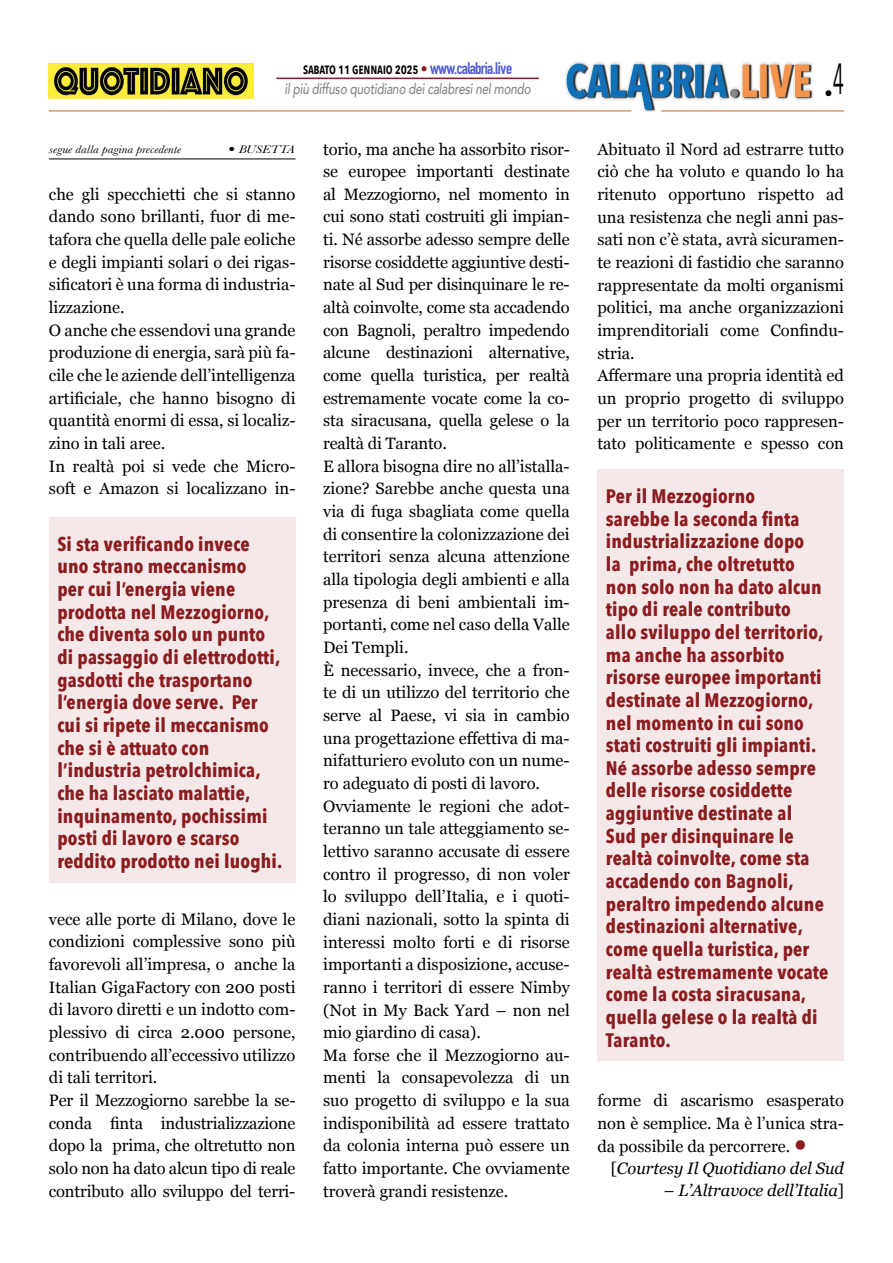
<style>
.page{position:relative;width:893px;height:1263px;background:#fff}
.page>*{position:absolute;margin:0;border:0;box-sizing:border-box;transform-origin:0 0}
.t1{font:700 19.5px/22.6px "Avenir Next Condensed";letter-spacing:.01em;color:#8b1c1f}
.t2{font:16.5px/22.6px "Georgia";color:#000}
.t3{font:italic 16.5px "Georgia";color:#000}
.t4{font:16.5px "Avenir Next Condensed";color:#000}
.t5{font:italic 500 15px "Avenir";letter-spacing:-.02em;color:#878787;scale:.79 1}
.t6{font:600 15px "Avenir Next Condensed";letter-spacing:-.02em;color:#000;scale:.9 1}
.t7{font:italic 11.4px "Baskerville";color:#000;scale:1.18 1}
.s1{font-family:"Avenir";font-weight:500;color:#8b1c1f}
.s2{font-family:"DIN Condensed";font-weight:700;font-size:16.5px;color:#4f5cd6}
.s3{font-family:"Avenir";font-weight:500;font-style:normal}
.s4{color:#8b1c1f}
.s5{font-style:normal}
</style>
<div class="page">
<img style="left:565px;top:61px;width:249px;height:51px">
<hr style="left:49px;top:111px;width:582px;height:1px;background:#c86419">
<hr style="left:661px;top:111px;width:183px;height:1px;background:#c86419">
<img style="left:49px;top:64px;width:205px;height:34px">
<hr style="left:276px;top:78px;width:263px;height:1px;background:#8b1c1f">
<hr style="left:49px;top:159px;width:247px;height:1px;background:#000">
<div style="left:49px;top:517px;width:247px;height:365px;background:#f4e8e9"></div>
<div style="left:597px;top:469px;width:247px;height:591px;background:#f4e8e9"></div>
<p class="t6" style="left:303px;top:56px;width:234px">sabato 11 gennaio 2025 <span class="s1">•</span> <span class="s2">www.calabria.live</span></p>
<p class="t5" style="left:285px;top:80px;width:313px">il più diffuso quotidiano dei calabresi nel mondo</p>
<p class="t4" style="left:824px;top:79px;width:21px">•<sup>4</sup></p>
<p class="t7" style="left:49px;top:142px;width:114px">segue dalla pagina precedente</p>
<p class="t7" style="left:229px;top:142px;width:58px"><span class="s3">•</span> BUSETTA</p>
<p class="t2" style="left:49px;top:182px;width:248px">che gli specchietti che si stanno dando sono brillanti, fuor di me&shy;tafora che quella delle pale eoliche e degli impianti solari o dei rigas&shy;sificatori è una forma di industria&shy;lizzazione.<br>O anche che essendovi una grande produzione di energia, sarà più fa&shy;cile che le aziende dell’intelligenza artificiale, che hanno bisogno di quantità enormi di essa, si localiz&shy;zino in tali aree.<br>In realtà poi si vede che Micro&shy;soft e Amazon si localizzano in-</p>
<p class="t1" style="left:57px;top:532px;width:227px">Si sta verificando invece uno strano meccanismo<br>per cui l’energia viene prodotta nel Mezzogiorno, che diventa solo un punto di passaggio di elettrodotti, gasdotti che trasportano l’energia dove serve. Per cui si ripete il meccanismo che si è attuato con l’industria petrolchimica, che ha lasciato malattie, inquinamento, pochissimi posti di lavoro e scarso reddito prodotto nei luoghi.</p>
<p class="t2" style="left:49px;top:907px;width:248px">vece alle porte di Milano, dove le condizioni complessive sono più favorevoli all’impresa, o anche la Italian GigaFactory con 200 posti di lavoro diretti e un indotto com&shy;plessivo di circa 2.000 persone, contribuendo all’eccessivo utilizzo di tali territori.<br>Per il Mezzogiorno sarebbe la se&shy;conda finta industrializzazione dopo la prima, che oltretutto non solo non ha dato alcun tipo di reale contributo allo sviluppo del terri-</p>
<p class="t2" style="left:323px;top:137px;width:248px">torio, ma anche ha assorbito risor&shy;se europee importanti destinate al Mezzogiorno, nel momento in cui sono stati costruiti gli impian&shy;ti. Né assorbe adesso sempre delle risorse cosiddette aggiuntive desti&shy;nate al Sud per disinquinare le re&shy;altà coinvolte, come sta accadendo con Bagnoli, peraltro impedendo alcune destinazioni alternative, come quella turistica, per realtà estremamente vocate come la co&shy;sta siracusana, quella gelese o la realtà di Taranto.<br>E allora bisogna dire no all’istalla&shy;zione? Sarebbe anche questa una via di fuga sbagliata come quella di consentire la colonizzazione dei territori senza alcuna attenzione alla tipologia degli ambienti e alla presenza di beni ambientali im&shy;portanti, come nel caso della Valle<br>Dei Templi.<br>È necessario, invece, che a fron&shy;te di un utilizzo del territorio che serve al Paese, vi sia in cambio una progettazione effettiva di ma&shy;nifatturiero evoluto con un nume&shy;ro adeguato di posti di lavoro.<br>Ovviamente le regioni che adot&shy;teranno un tale atteggiamento se&shy;lettivo saranno accusate di essere contro il progresso, di non voler lo sviluppo dell’Italia, e i quoti&shy;diani nazionali, sotto la spinta di interessi molto forti e di risorse importanti a disposizione, accuse&shy;ranno i territori di essere Nimby (Not in My Back Yard – non nel mio giardino di casa).<br>Ma forse che il Mezzogiorno au&shy;menti la consapevolezza di un suo progetto di sviluppo e la sua indisponibilità ad essere trattato da colonia interna può essere un fatto importante. Che ovviamente troverà grandi resistenze.</p>
<p class="t2" style="left:597px;top:137px;width:248px">Abituato il Nord ad estrarre tutto ciò che ha voluto e quando lo ha ritenuto opportuno rispetto ad una resistenza che negli anni pas&shy;sati non c’è stata, avrà sicuramen&shy;te reazioni di fastidio che saranno rappresentate da molti organismi politici, ma anche organizzazioni imprenditoriali come Confindu&shy;stria.<br>Affermare una propria identità ed un proprio progetto di sviluppo per un territorio poco rappresen&shy;tato politicamente e spesso con</p>
<p class="t1" style="left:606px;top:485px;width:224px">Per il Mezzogiorno<br>sarebbe la seconda finta industrializzazione dopo<br>la prima, che oltretutto non solo non ha dato alcun tipo di reale contributo<br>allo sviluppo del territorio, ma anche ha assorbito risorse europee importanti destinate al Mezzogiorno, nel momento in cui sono stati costruiti gli impianti.<br>Né assorbe adesso sempre delle risorse cosiddette aggiuntive destinate al<br>Sud per disinquinare le realtà coinvolte, come sta accadendo con Bagnoli, peraltro impedendo alcune destinazioni alternative, come quella turistica, per realtà estremamente vocate come la costa siracusana, quella gelese o la realtà di<br>Taranto.</p>
<p class="t2" style="left:597px;top:1088px;width:248px;text-align:justify">forme di ascarismo esasperato non è semplice. Ma è l’unica stra&shy;da possibile da percorrere. <span class="s4">●</span></p>
<p class="t3" style="left:611px;top:1156px;width:235px"><span class="s5">[</span>Courtesy Il Quotidiano del Sud</p>
<p class="t3" style="left:664px;top:1179px;width:182px">– L’Altravoce dell’Italia<span class="s5">]</span></p>
</div>
